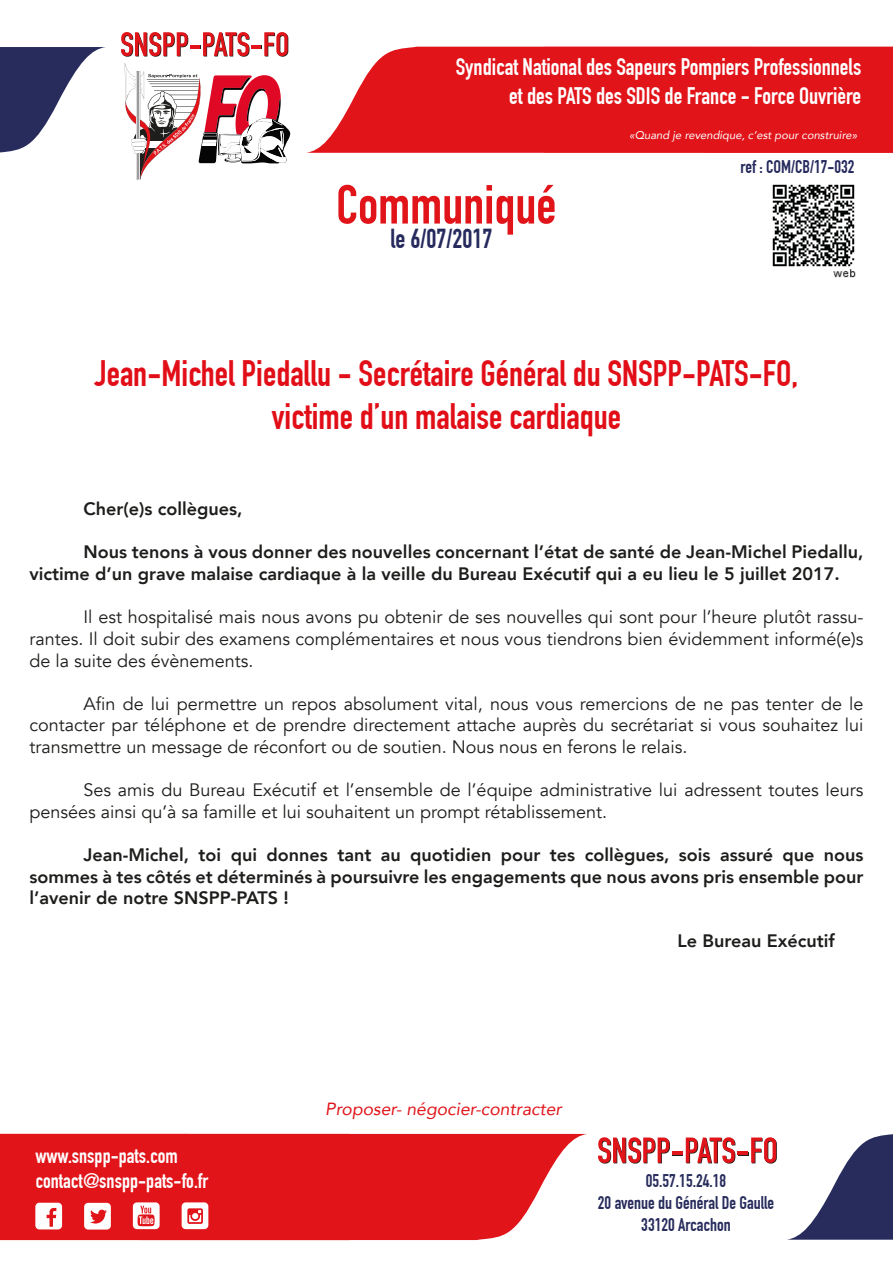
<style>
.page{position:relative;width:893px;height:1263px;background:#fff}
.page>*{position:absolute;margin:0;border:0;box-sizing:border-box;transform-origin:0 0}
.t1{font:700 36px/43.2px "DIN Condensed";color:#e20e17;text-align:center}
.t2{font:700 26.85px "DIN Condensed";color:#262a5d}
.t3{font:700 23.4px/28px "DIN Condensed";color:#fff;text-align:right}
.t4{font:700 20.85px/24.9px "DIN Condensed";color:#fff}
.t5{font:18px/21.6px "Avenir";color:#1d1d1b;text-align:justify}
.t6{font:800 18px/21.6px "Avenir";color:#1d1d1b}
.t7{font:700 18px/21.6px "DIN Condensed";color:#272c5c;text-align:center}
.t8{font:700 18px "DIN Condensed";color:#262a5d}
.t9{font:italic 17.55px "Avenir";color:#e1141a}
.t10{font:italic 11.25px "Avenir";color:#fff}
</style>
<div class="page">
<img style="left:772px;top:184px;width:84px;height:94px">
<svg style="left:338px;top:185px;width:217px;height:50px"></svg>
<hr style="left:136px;top:71px;width:4px;height:109px;background:#d2d2d1">
<svg style="left:121px;top:32px;width:167px;height:25px"></svg>
<svg style="left:125px;top:63px;width:165px;height:116px"></svg>
<svg style="left:306px;top:47px;width:587px;height:106px;background:#e3272c"></svg>
<svg style="left:0;top:47px;width:105px;height:106px"></svg>
<svg style="left:598px;top:1137px;width:179px;height:26px"></svg>
<svg style="left:0;top:1134px;width:587px;height:106px;background:#e3272d"></svg>
<svg style="left:787px;top:1134px;width:106px;height:106px"></svg>
<div style="left:35px;top:1203px;width:27px;height:26px;background:#fff;border-radius:4px"></div>
<div style="left:133px;top:1202px;width:27px;height:27px;background:#fff;border-radius:4px"></div>
<div style="left:84px;top:1203px;width:27px;height:26px;background:#fff;border-radius:4px"></div>
<div style="left:182px;top:1202px;width:26px;height:27px;background:#fff;border-radius:4px"></div>
<svg style="left:47px;top:1208px;width:9px;height:19px"></svg>
<svg style="left:138px;top:1206px;width:17px;height:20px"></svg>
<svg style="left:90px;top:1210px;width:17px;height:13px"></svg>
<svg style="left:187px;top:1208px;width:16px;height:16px"></svg>
<p class="t3" style="left:456px;top:53px;width:407px">Syndicat National des Sapeurs Pompiers Professionnels et des PATS des SDIS de France - Force Ouvrière</p>
<p class="t10" style="left:629px;top:129px;width:230px">«Quand je revendique, c’est pour construire»</p>
<h2 class="t2" style="left:391px;top:223px;width:103px">le 6/07/2017</h2>
<p class="t8" style="left:740px;top:156px;width:116px">ref : COM/CB/17-032</p>
<h1 class="t1" style="left:95px;top:352px;width:705px">Jean-Michel Piedallu - Secrétaire Général du SNSPP-PATS-FO, victime d’un malaise cardiaque</h1>
<p class="t6" style="left:83px;top:498px;width:160px">Cher(e)s collègues,</p>
<p class="t6" style="left:29px;top:541px;width:836px;text-indent:54px">Nous tenons à vous donner des nouvelles concernant l’état de santé de Jean-Michel Piedallu, victime d’un grave malaise cardiaque à la veille du Bureau Exécutif qui a eu lieu le 5 juillet 2017.</p>
<p class="t5" style="left:29px;top:607px;width:836px;text-indent:54px">Il est hospitalisé mais nous avons pu obtenir de ses nouvelles qui sont pour l’heure plutôt rassu&shy;rantes. Il doit subir des examens complémentaires et nous vous tiendrons bien évidemment informé(e)s de la suite des évènements.</p>
<p class="t5" style="left:29px;top:693px;width:836px;text-indent:54px">Afin de lui permettre un repos absolument vital, nous vous remercions de ne pas tenter de le contacter par téléphone et de prendre directement attache auprès du secrétariat si vous souhaitez lui transmettre un message de réconfort ou de soutien. Nous nous en ferons le relais.</p>
<p class="t5" style="left:29px;top:779px;width:836px;text-indent:54px">Ses amis du Bureau Exécutif et l’ensemble de l’équipe administrative lui adressent toutes leurs pensées ainsi qu’à sa famille et lui souhaitent un prompt rétablissement.</p>
<p class="t6" style="left:29px;top:844px;width:836px;text-align:justify;text-indent:54px">Jean-Michel, toi qui donnes tant au quotidien pour tes collègues, sois assuré que nous sommes à tes côtés et déterminés à poursuivre les engagements que nous avons pris ensemble pour l’avenir de notre SNSPP-PATS !</p>
<p class="t6" style="left:677px;top:930px;width:159px">Le Bureau Exécutif</p>
<p class="t4" style="left:35px;top:1143px;width:174px">www.snspp-pats.com contact@snspp-pats-fo.fr</p>
<p class="t9" style="left:325px;top:1098px;width:238px">Proposer- négocier-contracter</p>
<p class="t7" style="left:598px;top:1170px;width:178px">05.57.15.24.18<br>20 avenue du Général De Gaulle<br>33120 Arcachon</p>
</div>
